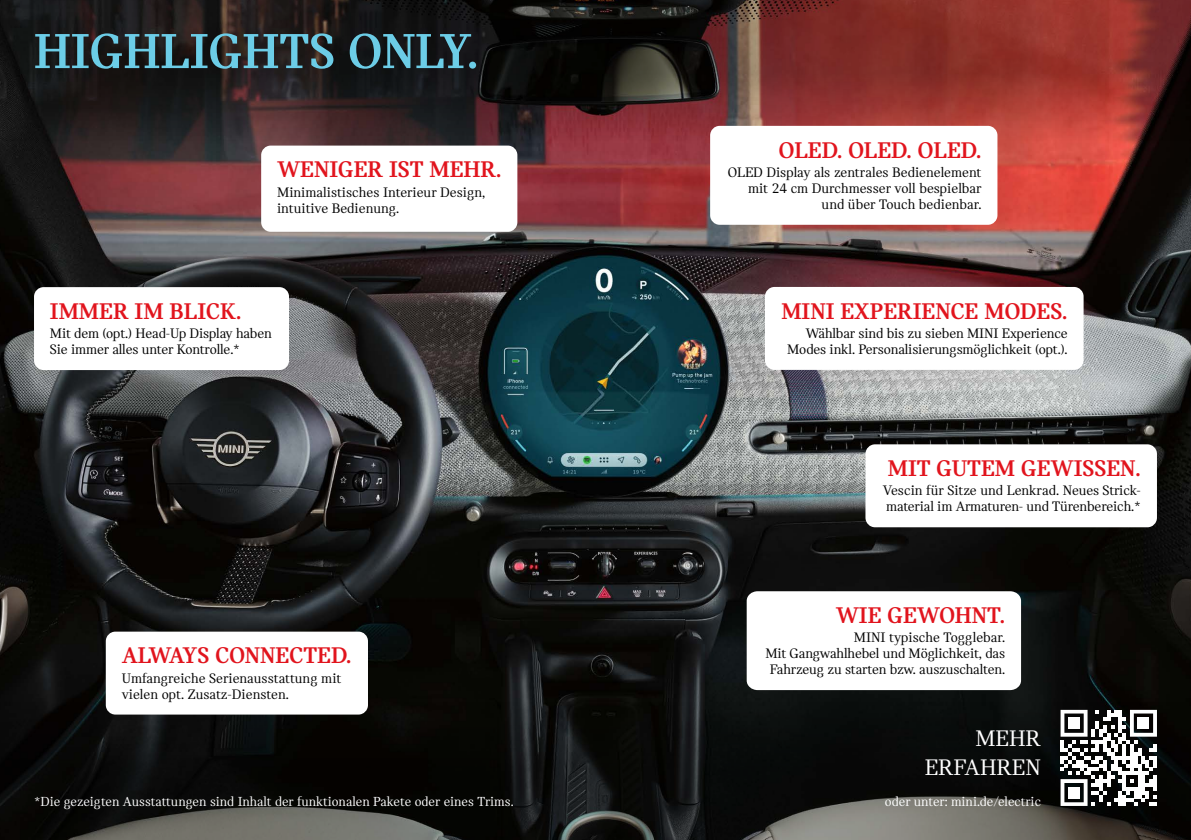
<style>
.page{position:relative;width:1191px;height:840px;background:#fff}
.page>*{position:absolute;margin:0;border:0;box-sizing:border-box;transform-origin:0 0}
.t1{font:52.4px "MINI Serif Headline";color:#6ccde7}
.t2{font:24.2px "MINI Serif Headline";color:#e1141d}
.t3{font:24px/28.8px "MINI Serif";color:#fff;text-align:right}
.t4{font:14.6px/16px "MINI Serif";letter-spacing:-.01em;color:#000}
.t5{font:14px "MINI Serif";color:#fff}
</style>
<div class="page">
<img style="left:0;top:166px;width:1191px;height:508px">
<svg style="left:0;top:0;width:1191px;height:166px"></svg>
<svg style="left:0;top:674px;width:1191px;height:165px;fill:#090a09"></svg>
<svg style="left:1060px;top:709px;width:97px;height:96px"></svg>
<div style="left:765px;top:287px;width:318px;height:82px;background:#fff;border-radius:10px"></div>
<div style="left:106px;top:631px;width:262px;height:83px;background:#fff;border-radius:10px"></div>
<div style="left:34px;top:287px;width:255px;height:83px;background:#fff;border-radius:10px"></div>
<div style="left:261px;top:145px;width:256px;height:87px;background:#fff;border-radius:10px"></div>
<div style="left:746px;top:591px;width:275px;height:98px;background:#fff;border-radius:10px"></div>
<div style="left:710px;top:126px;width:287px;height:99px;background:#fff;border-radius:10px"></div>
<div style="left:865px;top:444px;width:292px;height:83px;background:#fff;border-radius:10px"></div>
<h1 class="t1" style="left:34px;top:22px;width:446px">HIGHLIGHTS ONLY.</h1>
<h2 class="t2" style="left:277px;top:156px;width:226px">WENIGER IST MEHR.</h2>
<p class="t4" style="left:277px;top:184px;width:210px">Minimalistisches Interieur Design, intuitive Bedienung.</p>
<h2 class="t2" style="left:50px;top:297px;width:193px">IMMER IM BLICK.</h2>
<p class="t4" style="left:50px;top:325px;width:223px">Mit dem (opt.) Head-Up Display haben<br>Sie immer alles unter Kontrolle.*</p>
<h2 class="t2" style="left:122px;top:641px;width:231px">ALWAYS CONNECTED.</h2>
<p class="t4" style="left:122px;top:669px;width:221px">Umfangreiche Serienausstattung mit vielen opt. Zusatz-Diensten.</p>
<p class="t5" style="left:34px;top:793px;width:481px">*Die gezeigten Ausstattungen sind Inhalt der funktionalen Pakete oder eines Trims.</p>
<h2 class="t2" style="left:779px;top:136px;width:204px">OLED. OLED. OLED.</h2>
<p class="t4" style="left:727px;top:164px;width:255px;text-align:right">OLED Display als zentrales Bedienelement mit 24 cm Durchmesser voll bespielbar und über Touch bedienbar.</p>
<h2 class="t2" style="left:781px;top:297px;width:288px">MINI EXPERIENCE MODES.</h2>
<p class="t4" style="left:787px;top:325px;width:282px;text-align:right">Wählbar sind bis zu sieben MINI Experience<br>Modes inkl. Personalisierungsmöglichkeit (opt.).</p>
<h2 class="t2" style="left:888px;top:454px;width:254px">MIT GUTEM GEWISSEN.</h2>
<p class="t4" style="left:883px;top:482px;width:259px">Vescin für Sitze und Lenkrad. Neues Strick&shy;material im Armaturen- und Türenbereich.*</p>
<h2 class="t2" style="left:835px;top:601px;width:171px">WIE GEWOHNT.</h2>
<p class="t4" style="left:765px;top:629px;width:241px;text-align:right">MINI typische Togglebar.<br>Mit Gangwahlhebel und Möglichkeit, das<br>Fahrzeug zu starten bzw. auszuschalten.</p>
<h3 class="t3" style="left:924px;top:723px;width:118px">MEHR<br>ERFAHREN</h3>
<p class="t5" style="left:885px;top:793px;width:157px">oder unter: mini.de/electric</p>
</div>
